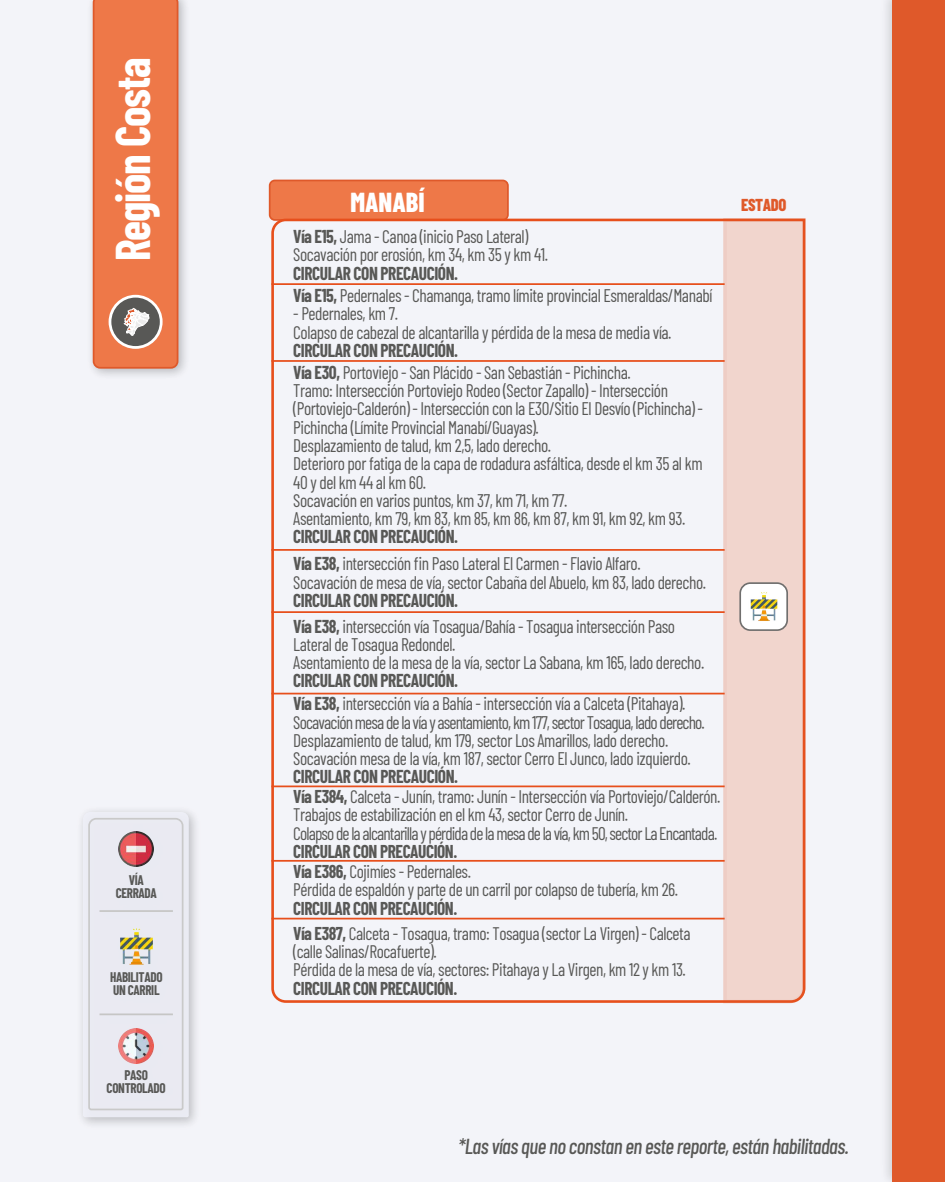
<style>
.page{position:relative;width:945px;height:1182px;background:#fff}
.page>*{position:absolute;margin:0;border:0;box-sizing:border-box;transform-origin:0 0}
.t1{font:700 47.69px "Barlow Condensed";letter-spacing:-.025em;color:#fff;scale:.96 1}
.t2{font:800 27.39px "Barlow Condensed";color:#fff;scale:.96 1}
.t3{font:italic 500 21.7px "Barlow Condensed";letter-spacing:-.025em;color:#585856;scale:.96 1}
.t4{font:18.29px/18.3px "Barlow Condensed";letter-spacing:-.025em;color:#585856;scale:.95 1}
.t5{font:700 18.29px "Barlow Condensed";letter-spacing:-.025em;color:#585856;scale:.95 1}
.t6{font:18.2px/18.2px "Barlow Condensed";letter-spacing:-.025em;color:#585856;scale:.95 1}
.t7{font:700 18.2px "Barlow Condensed";letter-spacing:-.025em;color:#585856;scale:.95 1}
.t8{font:800 17.24px "Barlow Condensed";letter-spacing:-.025em;color:#df592a;scale:.96 1}
.t9{font:700 13.65px/12.9px "Barlow Condensed";letter-spacing:-.025em;color:#585856;text-align:center;scale:.96 1}
.s1{font-weight:700}
</style>
<div class="page">
<div style="left:0;top:0;width:945px;height:1181px;background:#eff0f7"></div>
<div style="left:892px;top:0;width:53px;height:1181px;background:#df592a"></div>
<img style="left:92px;top:0;width:93px;height:375px">
<svg style="left:93px;top:0;width:85px;height:368px;background:#e7794c"></svg>
<svg style="left:83px;top:812px;width:106px;height:305px"></svg>
<hr style="left:100px;top:910px;width:73px;height:1px;background:#c6c6c5">
<hr style="left:100px;top:1013px;width:73px;height:2px;background:#c6c6c5">
<div style="left:270px;top:180px;width:238px;height:40px;background:#ee7848;border-radius:5px"></div>
<div style="left:269px;top:179px;width:240px;height:42px;border:2px solid #df592a;border-radius:5px"></div>
<svg style="left:270px;top:217px;width:521px;height:787px"></svg>
<div style="left:723px;top:218px;width:83px;height:785px;background:#f1d5cd"></div>
<div style="left:740px;top:583px;width:47px;height:47px;background:#fff;border-radius:10px"></div>
<div style="left:739px;top:582px;width:49px;height:49px;border:2px solid #706f6e;border-radius:10px"></div>
<img style="left:750px;top:592px;width:28px;height:29px">
<hr style="left:271px;top:785px;width:454px;height:2px;background:#e74f1c">
<hr style="left:271px;top:859px;width:454px;height:2px;background:#e74f1c">
<hr style="left:271px;top:917px;width:454px;height:2px;background:#e74f1c">
<hr style="left:271px;top:692px;width:454px;height:2px;background:#e74f1c">
<hr style="left:271px;top:283px;width:454px;height:2px;background:#e74f1c">
<hr style="left:271px;top:360px;width:454px;height:2px;background:#e74f1c">
<hr style="left:271px;top:549px;width:454px;height:1px;background:#e74f1c">
<hr style="left:271px;top:611px;width:454px;height:2px;background:#e74f1c">
<h1 class="t1" style="left:99px;top:261px;width:214px;rotate:-90deg">Región Costa</h1>
<p class="t9" style="left:116px;top:873px;width:44px">VÍA<br>CERRADA</p>
<p class="t9" style="left:110px;top:969px;width:56px;text-align:left">HABILITADO<br>UN CARRIL</p>
<p class="t9" style="left:107px;top:1067px;width:63px">PASO<br>CONTROLADO</p>
<h2 class="t2" style="left:351px;top:182px;width:79px">MANABÍ</h2>
<p class="t4" style="left:293px;top:226px;width:270px"><span class="s1">Vía E15,</span> Jama - Canoa (inicio Paso Lateral)<br>Socavación por erosión, km 34, km 35 y km 41.</p>
<p class="t4" style="left:293px;top:260px;width:443px;line-height:22.4px"><span class="s1">CIRCULAR CON PRECAUCIÓN.<br>Vía E15,</span> Pedernales - Chamanga, tramo límite provincial Esmeraldas/Manabí</p>
<p class="t4" style="left:293px;top:303px;width:400px">- Pedernales, km 7.<br>Colapso de cabezal de alcantarilla y pérdida de la mesa de media vía.</p>
<p class="t4" style="left:293px;top:338px;width:357px;line-height:22.1px"><span class="s1">CIRCULAR CON PRECAUCIÓN.<br>Vía E30,</span> Portoviejo - San Plácido - San Sebastián - Pichincha.</p>
<p class="t4" style="left:293px;top:380px;width:433px">Tramo: Intersección Portoviejo Rodeo (Sector Zapallo) - Intersección (Portoviejo-Calderón) - Intersección con la E30/Sitio El Desvío (Pichincha) - Pichincha (Límite Provincial Manabí/Guayas).<br>Desplazamiento de talud, km 2,5, lado derecho.<br>Deterioro por fatiga de la capa de rodadura asfáltica, desde el km 35 al km 40 y del km 44 al km 60.<br>Socavación en varios puntos, km 37, km 71, km 77.<br>Asentamiento, km 79, km 83, km 85, km 86, km 87, km 91, km 92, km 93.</p>
<p class="t5" style="left:293px;top:523px;width:175px">CIRCULAR CON PRECAUCIÓN.</p>
<p class="t4" style="left:293px;top:553px;width:436px"><span class="s1">Vía E38,</span> intersección fin Paso Lateral El Carmen - Flavio Alfaro.<br>Socavación de mesa de vía, sector Cabaña del Abuelo, km 83, lado derecho.</p>
<p class="t5" style="left:293px;top:587px;width:175px">CIRCULAR CON PRECAUCIÓN.</p>
<p class="t4" style="left:293px;top:615px;width:434px"><span class="s1">Vía E38,</span> intersección vía Tosagua/Bahía - Tosagua intersección Paso<br>Lateral de Tosagua Redondel.<br>Asentamiento de la mesa de la vía, sector La Sabana, km 165, lado derecho.</p>
<p class="t5" style="left:293px;top:667px;width:175px">CIRCULAR CON PRECAUCIÓN.</p>
<p class="t4" style="left:293px;top:693px;width:435px"><span class="s1">Vía E38,</span> intersección vía a Bahía - intersección vía a Calceta (Pitahaya).<br>Socavación mesa de la vía y asentamiento, km 177, sector Tosagua, lado derecho.<br>Desplazamiento de talud, km 179, sector Los Amarillos, lado derecho.<br>Socavación mesa de la vía, km 187, sector Cerro El Junco, lado izquierdo.</p>
<p class="t5" style="left:293px;top:763px;width:175px">CIRCULAR CON PRECAUCIÓN.</p>
<p class="t6" style="left:293px;top:786px;width:451px"><span class="s1">Vía E384,</span> Calceta - Junín, tramo: Junín - Intersección vía Portoviejo/Calderón.<br>Trabajos de estabilización en el km 43, sector Cerro de Junín.<br>Colapso de la alcantarilla y pérdida de la mesa de la vía, km 50, sector La Encantada.</p>
<p class="t7" style="left:293px;top:838px;width:174px">CIRCULAR CON PRECAUCIÓN.</p>
<p class="t6" style="left:293px;top:861px;width:407px"><span class="s1">Vía E386,</span> Cojimíes - Pedernales.<br>Pérdida de espaldón y parte de un carril por colapso de tubería, km 26.</p>
<p class="t7" style="left:293px;top:894px;width:174px">CIRCULAR CON PRECAUCIÓN.</p>
<p class="t6" style="left:293px;top:922px;width:420px"><span class="s1">Vía E387,</span> Calceta - Tosagua, tramo: Tosagua (sector La Virgen) - Calceta (calle Salinas/Rocafuerte).<br>Pérdida de la mesa de vía, sectores: Pitahaya y La Virgen, km 12 y km 13.</p>
<p class="t7" style="left:293px;top:974px;width:174px">CIRCULAR CON PRECAUCIÓN.</p>
<p class="t8" style="left:741px;top:193px;width:49px">ESTADO</p>
<p class="t3" style="left:458px;top:1130px;width:409px">*Las vías que no constan en este reporte, están habilitadas.</p>
</div>
